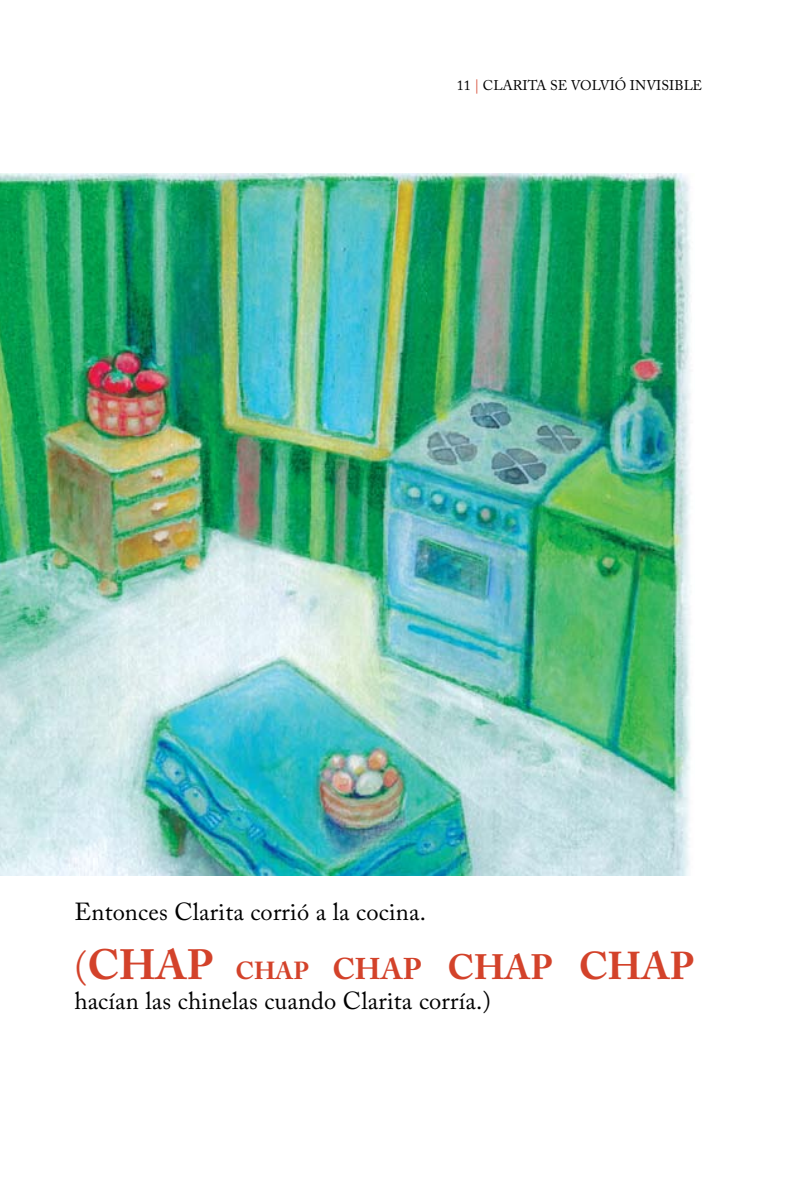
<style>
.page{position:relative;width:794px;height:1191px;background:#fff}
.page>*{position:absolute;margin:0;border:0;box-sizing:border-box;transform-origin:0 0}
.t1{font:700 42px "Adobe Caslon Pro";color:#d3422a}
.t2{font:24.5px "Adobe Caslon Pro";letter-spacing:.005em;color:#000}
.t3{font:14px "Adobe Caslon Pro";color:#000}
.s1{color:#d3422a}
.s2{font-weight:400;font-size:38.5px}
.s3{font-size:24.5px}
.s4{font-size:29.75px}
.s5{font-size:35px}
.s6{font-size:38.5px}
</style>
<div class="page">
<img style="left:0;top:174px;width:691px;height:702px">
<p class="t3" style="left:457px;top:77px;width:247px">11 <span class="s1">|</span> CLARITA SE VOLVIÓ INVISIBLE</p>
<p class="t2" style="left:74px;top:896px;width:353px">Entonces Clarita corrió a la cocina.</p>
<h1 class="t1" style="left:74px;top:940px;width:621px"><span class="s2">(</span>CHAP <span class="s3">CHAP</span> <span class="s4">CHAP</span> <span class="s5">CHAP</span> <span class="s6">CHAP</span></h1>
<p class="t2" style="left:74px;top:986px;width:418px">hacían las chinelas cuando Clarita corría.)</p>
</div>
